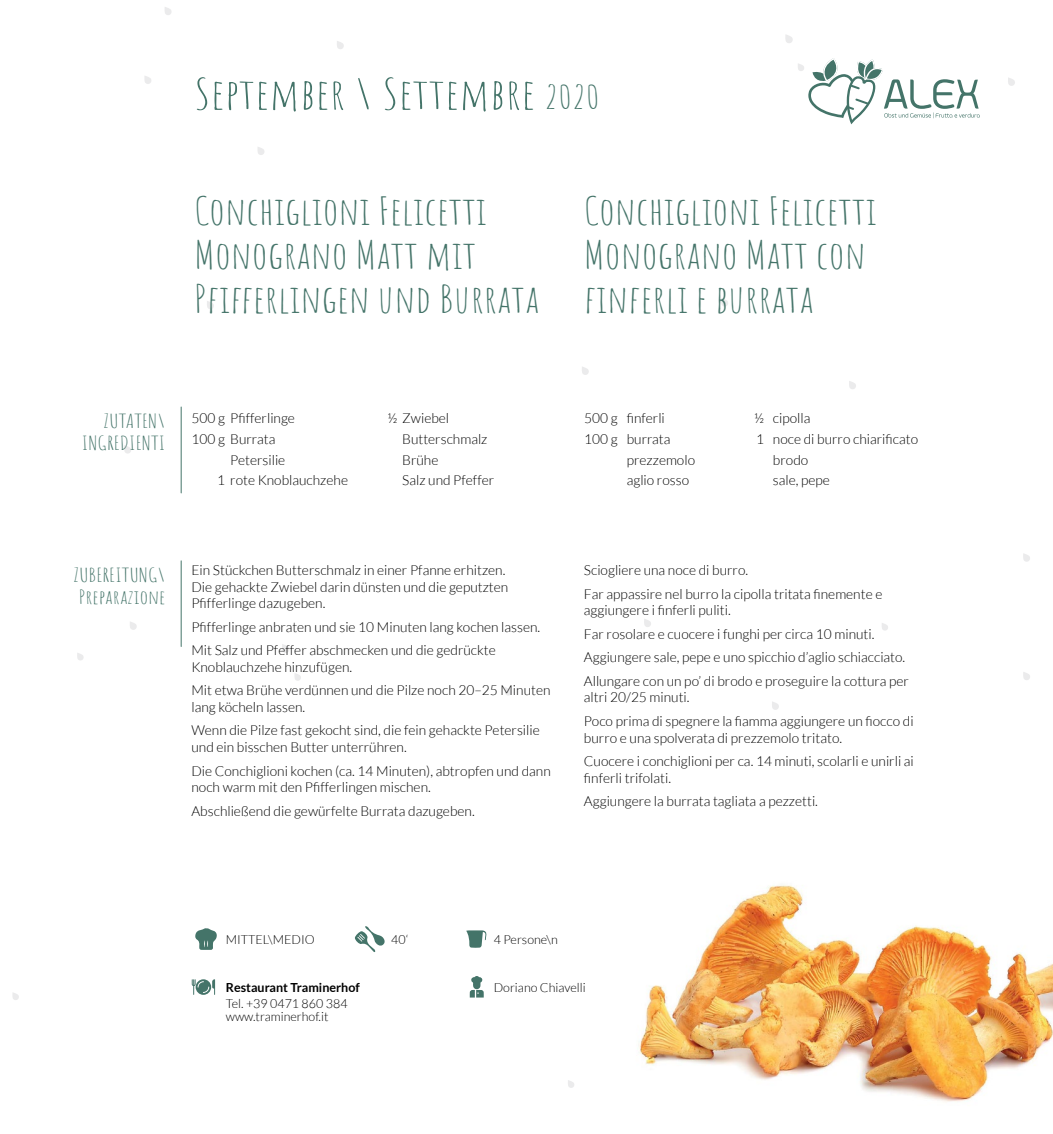
<style>
.page{position:relative;width:1053px;height:1134px;background:#fff}
.page>*{position:absolute;margin:0;border:0;box-sizing:border-box;transform-origin:0 0}
.t1{font:42px "Amatic SC";color:#447469;scale:1.3 1}
.t2{font:37.5px/43.8px "Amatic SC";color:#447469;scale:1.22 1}
.t3{font:18.75px/21.2px "Amatic SC";color:#447469;text-align:right;scale:1.3 1}
.t4{font:300 13.75px/23.6px "Lato";color:#000}
.t5{font:300 12.5px/12.5px "Lato";color:#000}
.t6{font:700 12.5px "Lato";color:#000}
.s1{font-size:32px}
</style>
<div class="page">
<svg style="left:144px;top:76px;width:7px;height:8px"></svg>
<svg style="left:337px;top:41px;width:7px;height:8px"></svg>
<svg style="left:207px;top:301px;width:7px;height:8px"></svg>
<svg style="left:130px;top:622px;width:7px;height:8px"></svg>
<svg style="left:582px;top:367px;width:7px;height:8px"></svg>
<svg style="left:505px;top:687px;width:7px;height:9px"></svg>
<svg style="left:1008px;top:78px;width:7px;height:8px"></svg>
<svg style="left:568px;top:1080px;width:6px;height:8px"></svg>
<svg style="left:258px;top:147px;width:6px;height:8px"></svg>
<svg style="left:124px;top:445px;width:7px;height:9px"></svg>
<svg style="left:882px;top:623px;width:6px;height:8px"></svg>
<svg style="left:1023px;top:553px;width:7px;height:9px"></svg>
<svg style="left:849px;top:381px;width:7px;height:8px"></svg>
<svg style="left:772px;top:702px;width:7px;height:8px"></svg>
<svg style="left:77px;top:653px;width:7px;height:7px"></svg>
<svg style="left:12px;top:993px;width:7px;height:7px"></svg>
<svg style="left:721px;top:298px;width:7px;height:9px"></svg>
<svg style="left:644px;top:619px;width:7px;height:8px"></svg>
<svg style="left:165px;top:7px;width:7px;height:8px"></svg>
<svg style="left:282px;top:644px;width:7px;height:9px"></svg>
<svg style="left:785px;top:35px;width:8px;height:8px"></svg>
<svg style="left:294px;top:673px;width:7px;height:8px"></svg>
<svg style="left:1023px;top:672px;width:7px;height:8px"></svg>
<svg style="left:798px;top:58px;width:181px;height:67px"></svg>
<svg style="left:195px;top:928px;width:22px;height:22px"></svg>
<svg style="left:355px;top:926px;width:30px;height:26px"></svg>
<svg style="left:466px;top:930px;width:21px;height:18px"></svg>
<svg style="left:469px;top:976px;width:14px;height:21px"></svg>
<svg style="left:192px;top:979px;width:23px;height:16px"></svg>
<img style="left:638px;top:885px;width:414px;height:217px">
<hr style="left:181px;top:407px;width:1px;height:86px;background:#447469">
<hr style="left:181px;top:561px;width:1px;height:85px;background:#447469">
<h1 class="t1" style="left:194px;top:63px;width:313px">September \ Settembre <span class="s1">2020</span></h1>
<h2 class="t2" style="left:194px;top:187px;width:284px">Conchiglioni Felicetti<br>Monograno Matt mit<br>Pfifferlingen und Burrata</h2>
<h2 class="t2" style="left:584px;top:187px;width:241px">Conchiglioni Felicetti<br>Monograno Matt con finferli e burrata</h2>
<h3 class="t3" style="left:82px;top:410px;width:66px">ZUTATEN\<br>INGREDIENTI</h3>
<p class="t4" style="left:191px;top:408px;width:105px;line-height:20.9px">500 g Pfifferlinge<br>100 g Burrata</p>
<p class="t4" style="left:217px;top:449px;width:132px;line-height:20.9px;text-indent:13px">Petersilie<br>1 rote Knoblauchzehe</p>
<p class="t4" style="left:584px;top:406px;width:82px">500 g finferli</p>
<p class="t4" style="left:584px;top:427px;width:88px">100 g burrata</p>
<p class="t4" style="left:626px;top:448px;width:70px">prezzemolo</p>
<p class="t4" style="left:626px;top:469px;width:64px">aglio rosso</p>
<p class="t4" style="left:402px;top:408px;width:93px;line-height:20.9px;text-indent:-15px">½ Zwiebel<br>Butterschmalz<br>Brühe<br>Salz und Pfeffer</p>
<p class="t4" style="left:754px;top:406px;width:58px">½ cipolla</p>
<p class="t4" style="left:756px;top:427px;width:163px">1 noce di burro chiarificato</p>
<p class="t4" style="left:772px;top:448px;width:37px">brodo</p>
<p class="t4" style="left:772px;top:469px;width:59px">sale, pepe</p>
<h3 class="t3" style="left:73px;top:564px;width:72px;text-align:left">ZUBEREITUNG\<br>Preparazione</h3>
<p class="t4" style="left:191px;top:562px;width:318px;line-height:16.5px">Ein Stückchen Butterschmalz in einer Pfanne erhitzen.<br>Die gehackte Zwiebel darin dünsten und die geputzten<br>Pfifferlinge dazugeben.</p>
<p class="t4" style="left:191px;top:615px;width:350px">Pfifferlinge anbraten und sie 10 Minuten lang kochen lassen.<br>Mit Salz und Pfeffer abschmecken und die gedrückte</p>
<p class="t4" style="left:191px;top:655px;width:360px">Knoblauchzehe hinzufügen.<br>Mit etwa Brühe verdünnen und die Pilze noch 20–25 Minuten</p>
<p class="t4" style="left:191px;top:695px;width:350px">lang köcheln lassen.<br>Wenn die Pilze fast gekocht sind, die fein gehackte Petersilie</p>
<p class="t4" style="left:191px;top:735px;width:361px">und ein bisschen Butter unterrühren.<br>Die Conchiglioni kochen (ca. 14 Minuten), abtropfen und dann</p>
<p class="t4" style="left:191px;top:775px;width:285px">noch warm mit den Pfifferlingen mischen.<br>Abschließend die gewürfelte Burrata dazugeben.</p>
<p class="t4" style="left:584px;top:558px;width:300px">Sciogliere una noce di burro.<br>Far appassire nel burro la cipolla tritata finemente e</p>
<p class="t4" style="left:584px;top:598px;width:326px">aggiungere i finferli puliti.<br>Far rosolare e cuocere i funghi per circa 10 minuti.<br>Aggiungere sale, pepe e uno spicchio d’aglio schiacciato.<br>Allungare con un po’ di brodo e proseguire la cottura per</p>
<p class="t4" style="left:584px;top:686px;width:331px">altri 20/25 minuti.<br>Poco prima di spegnere la fiamma aggiungere un fiocco di</p>
<p class="t4" style="left:584px;top:726px;width:331px">burro e una spolverata di prezzemolo tritato.<br>Cuocere i conchiglioni per ca. 14 minuti, scolarli e unirli ai</p>
<p class="t4" style="left:584px;top:766px;width:235px">finferli trifolati.<br>Aggiungere la burrata tagliata a pezzetti.</p>
<p class="t5" style="left:226px;top:933px;width:90px">MITTEL\MEDIO</p>
<p class="t6" style="left:226px;top:981px;width:135px">Restaurant Traminerhof</p>
<p class="t5" style="left:226px;top:998px;width:123px">Tel. +39 0471 860 384 www.traminerhof.it</p>
<p class="t5" style="left:391px;top:933px;width:18px">40‘</p>
<p class="t5" style="left:493px;top:933px;width:66px">4 Persone\n</p>
<p class="t5" style="left:493px;top:982px;width:93px">Doriano Chiavelli</p>
</div>
